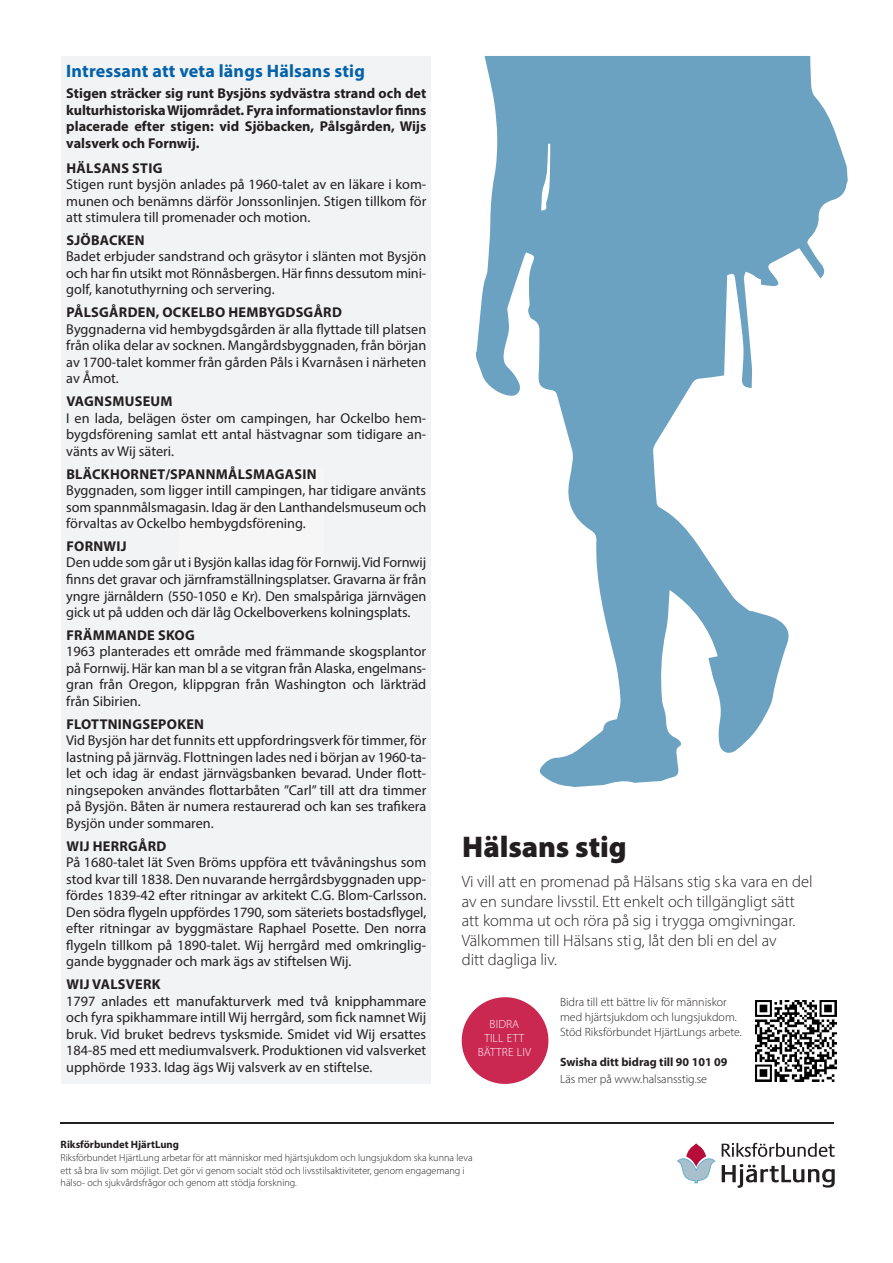
<style>
.page{position:relative;width:893px;height:1263px;background:#fff}
.page>*{position:absolute;margin:0;border:0;box-sizing:border-box;transform-origin:0 0}
.t1{font:900 30px "Myriad Pro";letter-spacing:-.005em;color:#231f20}
.t2{font:700 18px "Myriad Pro";letter-spacing:.01em;color:#0161aa}
.t3{font:18px/21.6px "Myriad Pro";color:#231f20;text-align:center}
.t4{font:300 16.5px/19.5px "Myriad Pro";color:#231f20}
.t5{font:14.25px/16.5px "Myriad Pro";color:#231f20;text-align:justify}
.t6{font:700 14.25px/16.5px "Myriad Pro";letter-spacing:.02em;color:#231f20;text-align:justify}
.t7{font:300 12px/15px "Myriad Pro";color:#231f20}
.t8{font:700 12px/16.5px "Myriad Pro";color:#231f20}
.t9{font:300 11.85px/14.2px "Myriad Pro";letter-spacing:.01em;color:#fff;text-align:center}
.t10{font:700 10.65px "Myriad Pro";color:#231f20}
.t11{font:300 10.2px/12.1px "Myriad Pro";color:#231f20}
.s1{font-weight:300}
</style>
<div class="page">
<img style="left:755px;top:1000px;width:82px;height:82px">
<svg style="left:476px;top:56px;width:372px;height:731px;fill:#6ba2c2"></svg>
<div style="left:462px;top:997px;width:86px;height:87px;background:#ca2751;border-radius:50%"></div>
<hr style="left:61px;top:1122px;width:773px;height:1px;background:#231f20">
<div style="left:61px;top:56px;width:370px;height:1028px;background:#f2f3f4"></div>
<svg style="left:722px;top:1143px;width:113px;height:14px"></svg>
<svg style="left:722px;top:1164px;width:113px;height:24px"></svg>
<svg style="left:677px;top:1143px;width:38px;height:40px"></svg>
<div style="left:179px;top:468px;width:145px;height:93px;background:#f6f6f6"></div>
<p class="t2" style="left:66px;top:59px;width:300px">Intressant att veta längs Hälsans stig</p>
<p class="t6" style="left:66px;top:85px;width:362px">Stigen sträcker sig runt Bysjöns sydvästra strand och det kulturhistoriska Wijområdet. Fyra informationstavlor finns placerade efter stigen: vid Sjöbacken, Pålsgården, Wijs valsverk och Fornwij.</p>
<p class="t6" style="left:66px;top:159px;width:98px">HÄLSANS STIG</p>
<p class="t5" style="left:66px;top:176px;width:362px">Stigen runt bysjön anlades på 1960-talet av en läkare i kom&shy;munen och benämns därför Jonssonlinjen. Stigen tillkom för att stimulera till promenader och motion.</p>
<p class="t6" style="left:66px;top:231px;width:80px">SJÖBACKEN</p>
<p class="t5" style="left:66px;top:248px;width:362px">Badet erbjuder sandstrand och gräsytor i slänten mot Bysjön och har fin utsikt mot Rönnåsbergen. Här finns dessutom mini&shy;golf, kanotuthyrning och servering.</p>
<p class="t6" style="left:66px;top:304px;width:277px">PÅLSGÅRDEN, OCKELBO HEMBYGDSGÅRD</p>
<p class="t5" style="left:66px;top:321px;width:362px">Byggnaderna vid hembygdsgården är alla flyttade till platsen från olika delar av socknen. Mangårdsbyggnaden, från början av 1700-talet kommer från gården Påls i Kvarnåsen i närheten av Åmot.</p>
<p class="t6" style="left:66px;top:393px;width:108px">VAGNSMUSEUM</p>
<p class="t5" style="left:66px;top:409px;width:362px">I en lada, belägen öster om campingen, har Ockelbo hem&shy;bygdsförening samlat ett antal hästvagnar som tidigare an&shy;vänts av Wij säteri.</p>
<p class="t6" style="left:66px;top:465px;width:252px">BLÄCKHORNET/SPANNMÅLSMAGASIN</p>
<p class="t5" style="left:66px;top:482px;width:361px">Byggnaden, som ligger intill campingen, har tidigare använts som spannmålsmagasin. Idag är den Lanthandelsmuseum och förvaltas av Ockelbo hembygdsförening.</p>
<p class="t6" style="left:66px;top:537px;width:62px">FORNWIJ</p>
<p class="t5" style="left:66px;top:554px;width:362px">Den udde som går ut i Bysjön kallas idag för Fornwij. Vid Fornwij finns det gravar och järnframställningsplatser. Gravarna är från yngre järnåldern (550-1050 e Kr). Den smalspåriga järnvägen gick ut på udden och där låg Ockelboverkens kolningsplats.</p>
<p class="t6" style="left:66px;top:626px;width:130px">FRÄMMANDE SKOG</p>
<p class="t5" style="left:66px;top:643px;width:362px">1963 planterades ett område med främmande skogsplantor på Fornwij. Här kan man bl a se vitgran från Alaska, engelmans&shy;gran från Oregon, klippgran från Washington och lärkträd från Sibirien.</p>
<p class="t6" style="left:66px;top:715px;width:139px">FLOTTNINGSEPOKEN</p>
<p class="t5" style="left:66px;top:732px;width:362px">Vid Bysjön har det funnits ett uppfordringsverk för timmer, för lastning på järnväg. Flottningen lades ned i början av 1960-ta&shy;let och idag är endast järnvägsbanken bevarad. Under flott&shy;ningsepoken användes flottarbåten ”Carl” till att dra timmer på Bysjön. Båten är numera restaurerad och kan ses trafikera Bysjön under sommaren.</p>
<p class="t6" style="left:66px;top:837px;width:102px">WIJ HERRGÅRD</p>
<p class="t5" style="left:66px;top:854px;width:362px">På 1680-talet lät Sven Bröms uppföra ett tvåvåningshus som stod kvar till 1838. Den nuvarande herrgårdsbyggnaden upp&shy;fördes 1839-42 efter ritningar av arkitekt C.G. Blom-Carlsson.<br>Den södra flygeln uppfördes 1790, som säteriets bostadsflygel, efter ritningar av byggmästare Raphael Posette. Den norra flygeln tillkom på 1890-talet. Wij herrgård med omkringlig&shy;gande byggnader och mark ägs av stiftelsen Wij.</p>
<p class="t6" style="left:66px;top:975px;width:96px">WIJ VALSVERK</p>
<p class="t5" style="left:66px;top:992px;width:362px">1797 anlades ett manufakturverk med två knipphammare och fyra spikhammare intill Wij herrgård, som fick namnet Wij bruk. Vid bruket bedrevs tysksmide. Smidet vid Wij ersattes 184-85 med ett mediumvalsverk. Produktionen vid valsverket upphörde 1933. Idag ägs Wij valsverk av en stiftelse.</p>
<p class="t3" style="left:188px;top:478px;width:127px">Kommunens annonsutrymme (87x242mm)</p>
<p class="t1" style="left:462px;top:827px;width:166px">Hälsans stig</p>
<p class="t4" style="left:462px;top:872px;width:352px">Vi vill att en promenad på Hälsans stig ska vara en del av en sundare livsstil. Ett enkelt och tillgängligt sätt att komma ut och röra på sig i trygga omgivningar.<br>Välkommen till Hälsans stig, låt den bli en del av<br>ditt dagliga liv.</p>
<p class="t9" style="left:478px;top:1017px;width:55px">BIDRA<br>TILL ETT<br>BÄTTRE LIV</p>
<p class="t7" style="left:560px;top:994px;width:183px">Bidra till ett bättre liv för människor med hjärtsjukdom och lungsjukdom.<br>Stöd Riksförbundet HjärtLungs arbete.</p>
<p class="t8" style="left:560px;top:1053px;width:169px">Swisha ditt bidrag till 90 101 09<br><span class="s1">Läs mer på www.halsansstig.se</span></p>
<p class="t10" style="left:61px;top:1137px;width:120px">Riksförbundet HjärtLung</p>
<p class="t11" style="left:61px;top:1152px;width:414px">Riksförbundet HjärtLung arbetar för att människor med hjärtsjukdom och lungsjukdom ska kunna leva ett så bra liv som möjligt. Det gör vi genom socialt stöd och livsstilsaktiviteter, genom engagemang i hälso- och sjukvårdsfrågor och genom att stödja forskning.</p>
</div>
